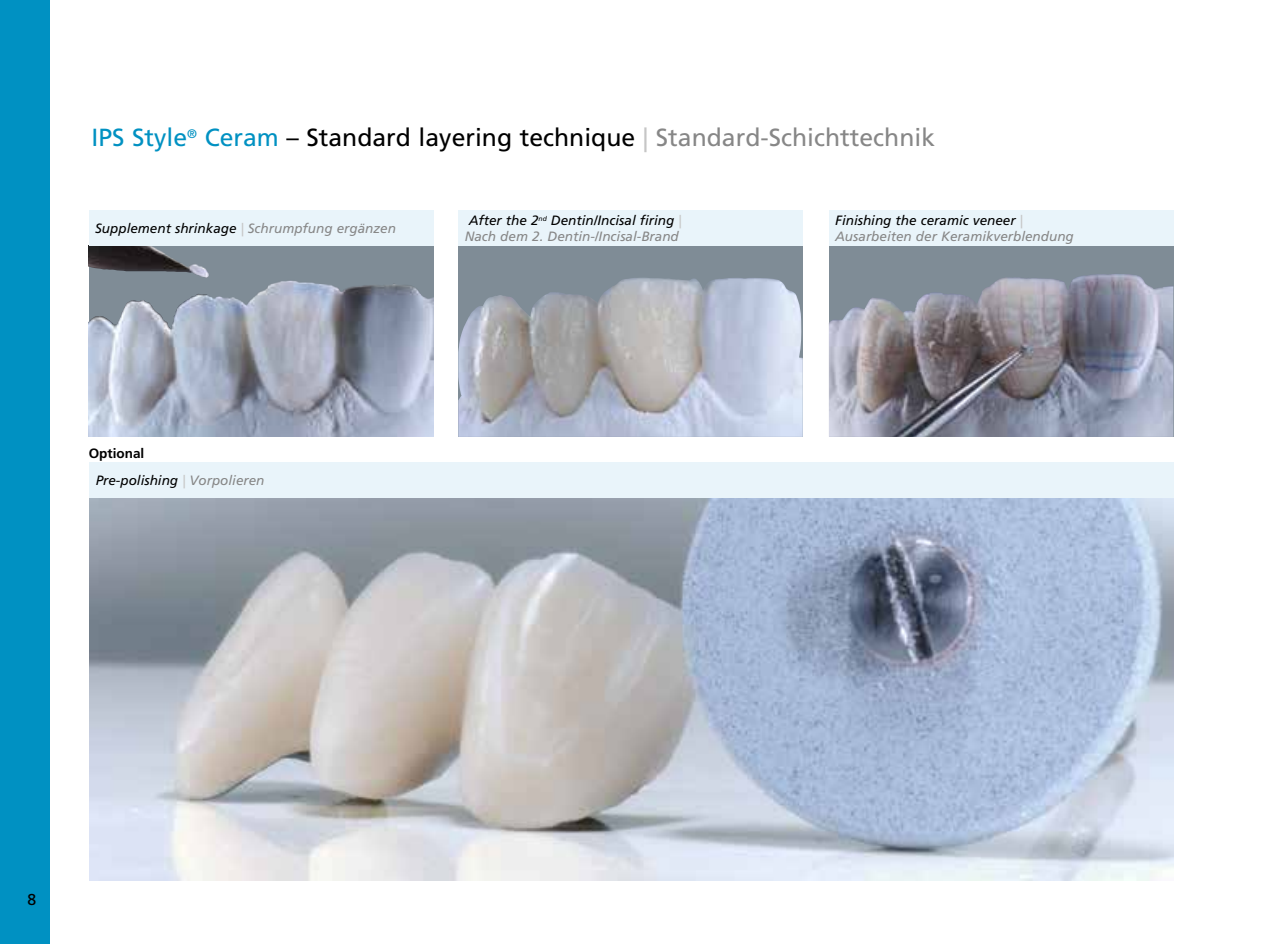
<style>
.page{position:relative;width:1276px;height:944px;background:#fff}
.page>*{position:absolute;margin:0;border:0;box-sizing:border-box;transform-origin:0 0}
.t1{font:24.75px "Frutiger";color:#000}
.t2{font:15.75px "Frutiger";color:#000}
.t3{font:italic 13.5px/15.8px "Frutiger";color:#878787;text-align:center}
.t4{font:italic 13.5px "Frutiger";color:#000}
.t5{font:700 13.5px "Frutiger";color:#000}
.s1{color:#0091c2}
.s2{color:#c6c6c6}
.s3{color:#878787}
.s4{color:#000}
</style>
<div class="page">
<div style="left:0;top:0;width:50px;height:944px;background:#0091c2"></div>
<img style="left:89px;top:246px;width:344px;height:191px">
<img style="left:89px;top:497px;width:1085px;height:383px">
<div style="left:458px;top:246px;width:345px;height:191px;background:#7f8c96"></div>
<img style="left:458px;top:278px;width:345px;height:159px">
<svg style="left:829px;top:246px;width:344px;height:191px;background:#878996"></svg>
<img style="left:985px;top:274px;width:128px;height:16px">
<div style="left:89px;top:462px;width:1085px;height:35px;background:#e9f4fa"></div>
<div style="left:89px;top:210px;width:344px;height:36px;background:#e9f4fa"></div>
<div style="left:458px;top:210px;width:345px;height:36px;background:#e9f4fa"></div>
<div style="left:829px;top:210px;width:344px;height:36px;background:#e9f4fa"></div>
<h1 class="t1" style="left:92px;top:123px;width:845px"><span class="s1">IPS Style</span><sup>®</sup> <span class="s1">Ceram</span> – Standard layering technique <span class="s2">|</span> <span class="s3">Standard-Schichttechnik</span></h1>
<p class="t4" style="left:95px;top:221px;width:302px">Supplement shrinkage <span class="s2">|</span> <span class="s3">Schrumpfung ergänzen</span></p>
<p class="t3" style="left:465px;top:213px;width:218px"><span class="s4">After the 2</span><sup>nd</sup> <span class="s4">Dentin/Incisal firing</span> <span class="s2">|<br></span>Nach dem 2. Dentin-/Incisal-Brand</p>
<p class="t3" style="left:835px;top:213px;width:240px;text-align:left"><span class="s4">Finishing the ceramic veneer</span> <span class="s2">|<br></span>Ausarbeiten der Keramikverblendung</p>
<p class="t5" style="left:89px;top:445px;width:57px">Optional</p>
<p class="t4" style="left:96px;top:472px;width:170px">Pre-polishing <span class="s2">|</span> <span class="s3">Vorpolieren</span></p>
<p class="t2" style="left:28px;top:890px;width:10px">8</p>
</div>
